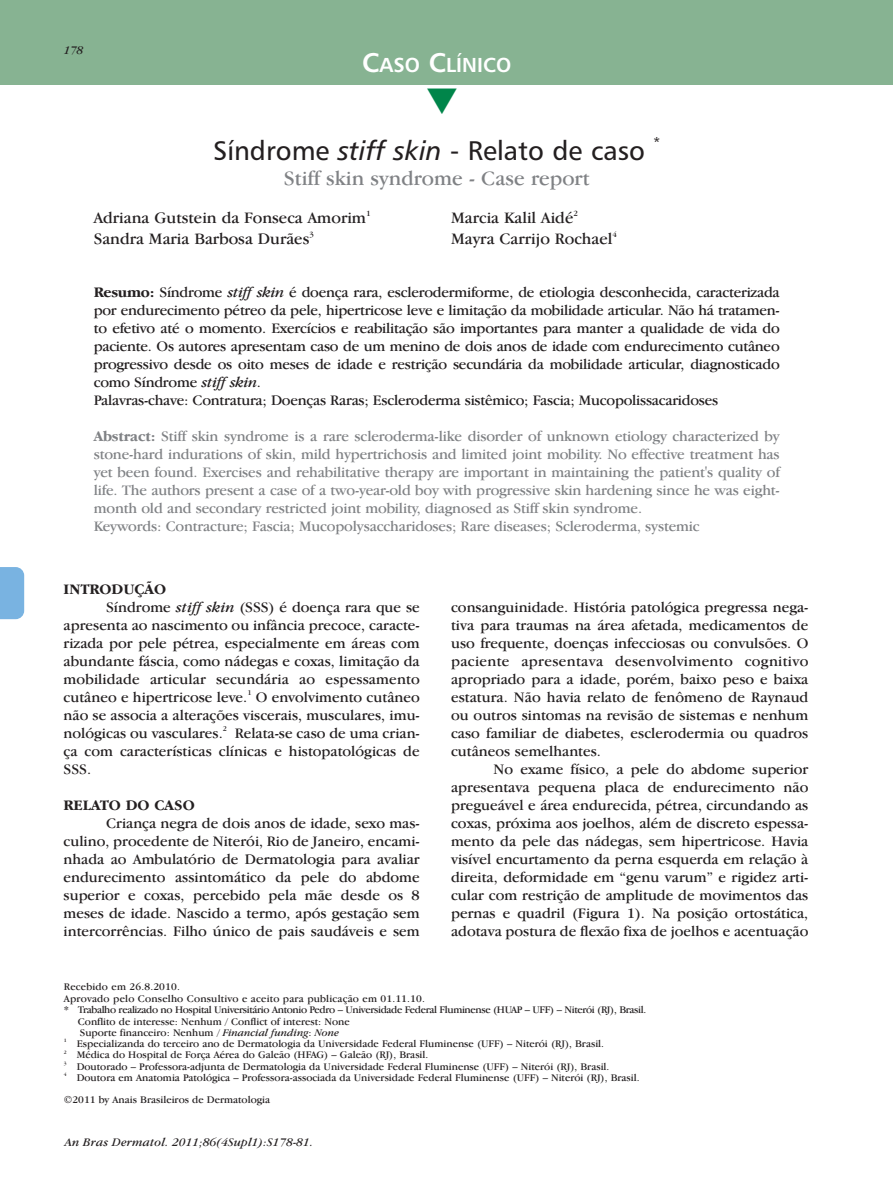
<style>
.page{position:relative;width:893px;height:1190px;background:#fff}
.page>*{position:absolute;margin:0;border:0;box-sizing:border-box;transform-origin:0 0}
.t1{font:27px "Humanist 777 BT Roman B";color:#231f20}
.t2{font:21px "Garamond IT Cby BT";color:#808285}
.t3{font:20.25px "Humanist 777 BT Bold B";color:#fff}
.t4{font:16.5px "Garamond IT Cby BT";color:#231f20}
.t5{font:15px/18px "Garamond IT Cby BT";letter-spacing:-.015em;color:#231f20;text-align:justify}
.t6{font:15px/18px "Garamond IT Cby BT";letter-spacing:-.01em;color:#808285}
.t7{font:15px "Garamond IT Cby BT";letter-spacing:.005em;color:#231f20}
.t8{font:700 15px "Garamond IT Cby BT";color:#231f20}
.t9{font:13.5px "Humanist 777 BT Roman B";color:#231f20}
.t10{font:italic 12px "Garamond IT Cby BT";letter-spacing:.015em;color:#231f20}
.t11{font:10.5px/12.6px "Garamond IT Cby BT";color:#231f20}
.t12{font:10.5px/11.2px "Garamond IT Cby BT";letter-spacing:-.035em;color:#231f20}
.t13{font:8.25px "Garamond IT Cby BT";color:#231f20}
.t14{font:7.5px "Garamond IT Cby BT";color:#231f20}
.t15{font:5.25px "Garamond IT Cby BT";color:#231f20}
.s1{font-size:27px}
.s2{font-family:"Humanist 777 BT Italic B"}
.s3{font-weight:700}
.s4{font-style:italic}
</style>
<div class="page">
<div style="left:0;top:0;width:892px;height:84px;background:#87b392"></div>
<svg style="left:0;top:567px;width:24px;height:52px"></svg>
<p class="t10" style="left:64px;top:46px;width:21px">178</p>
<h3 class="t3" style="left:362px;top:57px;width:150px"><span class="s1">C</span>ASO <span class="s1">C</span>LÍNICO</h3>
<h1 class="t1" style="left:213px;top:140px;width:433px">Síndrome <span class="s2">stiff skin</span> - Relato de caso</h1>
<p class="t9" style="left:653px;top:137px;width:8px">*</p>
<h2 class="t2" style="left:284px;top:171px;width:307px">Stiff skin syndrome - Case report</h2>
<p class="t4" style="left:94px;top:212px;width:274px">Adriana Gutstein da Fonseca Amorim</p>
<p class="t13" style="left:366px;top:210px;width:6px">1</p>
<p class="t4" style="left:451px;top:212px;width:124px">Marcia Kalil Aidé</p>
<p class="t13" style="left:573px;top:210px;width:6px">2</p>
<p class="t4" style="left:94px;top:233px;width:217px">Sandra Maria Barbosa Durães</p>
<p class="t13" style="left:309px;top:231px;width:6px">3</p>
<p class="t4" style="left:451px;top:233px;width:163px">Mayra Carrijo Rochael</p>
<p class="t13" style="left:612px;top:231px;width:6px">4</p>
<p class="t5" style="left:94px;top:284px;width:687px;text-align:left"><span class="s3">Resumo:</span> Síndrome <span class="s4">stiff skin</span> é doença rara, esclerodermiforme, de etiologia desconhecida, caracterizada por endurecimento pétreo da pele, hipertricose leve e limitação da mobilidade articular. Não há tratamen&shy;to efetivo até o momento. Exercícios e reabilitação são importantes para manter a qualidade de vida do paciente. Os autores apresentam caso de um menino de dois anos de idade com endurecimento cutâneo progressivo desde os oito meses de idade e restrição secundária da mobilidade articular, diagnosticado como Síndrome <span class="s4">stiff skin</span>.<br>Palavras-chave: Contratura; Doenças Raras; Escleroderma sistêmico; Fascia; Mucopolissacaridoses</p>
<p class="t6" style="left:94px;top:428px;width:687px"><span class="s3">Abstract:</span> Stiff skin syndrome is a rare scleroderma-like disorder of unknown etiology characterized by stone-hard indurations of skin, mild hypertrichosis and limited joint mobility. No effective treatment has yet been found. Exercises and rehabilitative therapy are important in maintaining the patient's quality of life. The authors present a case of a two-year-old boy with progressive skin hardening since he was eight&shy;month old and secondary restricted joint mobility, diagnosed as Stiff skin syndrome.<br>Keywords: Contracture; Fascia; Mucopolysaccharidoses; Rare diseases; Scleroderma, systemic</p>
<p class="t8" style="left:64px;top:584px;width:104px">INTRODUÇÃO</p>
<p class="t5" style="left:106px;top:599px;width:315px">Síndrome <span class="s4">stiff skin</span> (SSS) é doença rara que se</p>
<p class="t5" style="left:64px;top:617px;width:357px">apresenta ao nascimento ou infância precoce, caracte-</p>
<p class="t5" style="left:64px;top:635px;width:357px">rizada por pele pétrea, especialmente em áreas com</p>
<p class="t5" style="left:64px;top:653px;width:357px">abundante fáscia, como nádegas e coxas, limitação da</p>
<p class="t7" style="left:64px;top:674px;width:357px">mobilidade articular secundária ao espessamento</p>
<p class="t5" style="left:64px;top:689px;width:185px">cutâneo e hipertricose leve.</p>
<p class="t14" style="left:247px;top:690px;width:6px">1</p>
<p class="t5" style="left:64px;top:689px;width:357px;text-indent:192px">O envolvimento cutâneo não se associa a alterações viscerais, musculares, imu&shy;nológicas ou vasculares.</p>
<p class="t14" style="left:223px;top:726px;width:6px">2</p>
<p class="t5" style="left:64px;top:725px;width:357px;text-indent:171px">Relata-se caso de uma crian&shy;ça com características clínicas e histopatológicas de SSS.</p>
<p class="t8" style="left:64px;top:800px;width:133px">RELATO DO CASO</p>
<p class="t5" style="left:64px;top:815px;width:358px;text-indent:43px">Criança negra de dois anos de idade, sexo mas&shy;culino, procedente de Niterói, Rio de Janeiro, encami&shy;nhada ao Ambulatório de Dermatologia para avaliar endurecimento assintomático da pele do abdome superior e coxas, percebido pela mãe desde os 8 meses de idade. Nascido a termo, após gestação sem intercorrências. Filho único de pais saudáveis e sem</p>
<p class="t5" style="left:451px;top:599px;width:359px">consanguinidade. História patológica pregressa nega&shy;tiva para traumas na área afetada, medicamentos de uso frequente, doenças infecciosas ou convulsões. O paciente apresentava desenvolvimento cognitivo apropriado para a idade, porém, baixo peso e baixa estatura. Não havia relato de fenômeno de Raynaud ou outros sintomas na revisão de sistemas e nenhum caso familiar de diabetes, esclerodermia ou quadros cutâneos semelhantes.</p>
<p class="t5" style="left:451px;top:761px;width:359px;text-indent:43px">No exame físico, a pele do abdome superior apresentava pequena placa de endurecimento não pregueável e área endurecida, pétrea, circundando as coxas, próxima aos joelhos, além de discreto espessa&shy;mento da pele das nádegas, sem hipertricose. Havia visível encurtamento da perna esquerda em relação à direita, deformidade em “genu varum” e rigidez arti&shy;cular com restrição de amplitude de movimentos das pernas e quadril (Figura 1). Na posição ortostática, adotava postura de flexão fixa de joelhos e acentuação</p>
<p class="t11" style="left:64px;top:980px;width:362px">Recebido em 26.8.2010.<br>Aprovado pelo Conselho Consultivo e aceito para publicação em 01.11.10.</p>
<p class="t12" style="left:78px;top:1005px;width:570px;text-indent:-14px">* Trabalho realizado no Hospital Universitário Antonio Pedro – Universidade Federal Fluminense (HUAP – UFF) – Niterói (RJ), Brasil.<br>Conflito de interesse: Nenhum / Conflict of interest: None<br>Suporte financeiro: Nenhum / <span class="s4">Financial funding</span>: <span class="s4">None</span></p>
<p class="t15" style="left:64px;top:1038px;width:4px">1</p>
<p class="t11" style="left:77px;top:1038px;width:529px">Especializanda do terceiro ano de Dermatologia da Universidade Federal Fluminense (UFF) – Niterói (RJ), Brasil.</p>
<p class="t15" style="left:64px;top:1050px;width:4px">2</p>
<p class="t11" style="left:77px;top:1049px;width:353px">Médica do Hospital de Força Aérea do Galeão (HFAG) – Galeão (RJ), Brasil.</p>
<p class="t15" style="left:64px;top:1061px;width:4px">3</p>
<p class="t11" style="left:77px;top:1060px;width:534px">Doutorado – Professora-adjunta de Dermatologia da Universidade Federal Fluminense (UFF) – Niterói (RJ), Brasil.</p>
<p class="t15" style="left:64px;top:1072px;width:4px">4</p>
<p class="t11" style="left:64px;top:1067px;width:577px;line-height:22.5px;text-indent:13px">Doutora em Anatomia Patológica – Professora-associada da Universidade Federal Fluminense (UFF) – Niterói (RJ), Brasil. ©2011 by Anais Brasileiros de Dermatologia</p>
<p class="t10" style="left:65px;top:1137px;width:250px">An Bras Dermatol. 2011;86(4Supl1):S178-81.</p>
</div>
